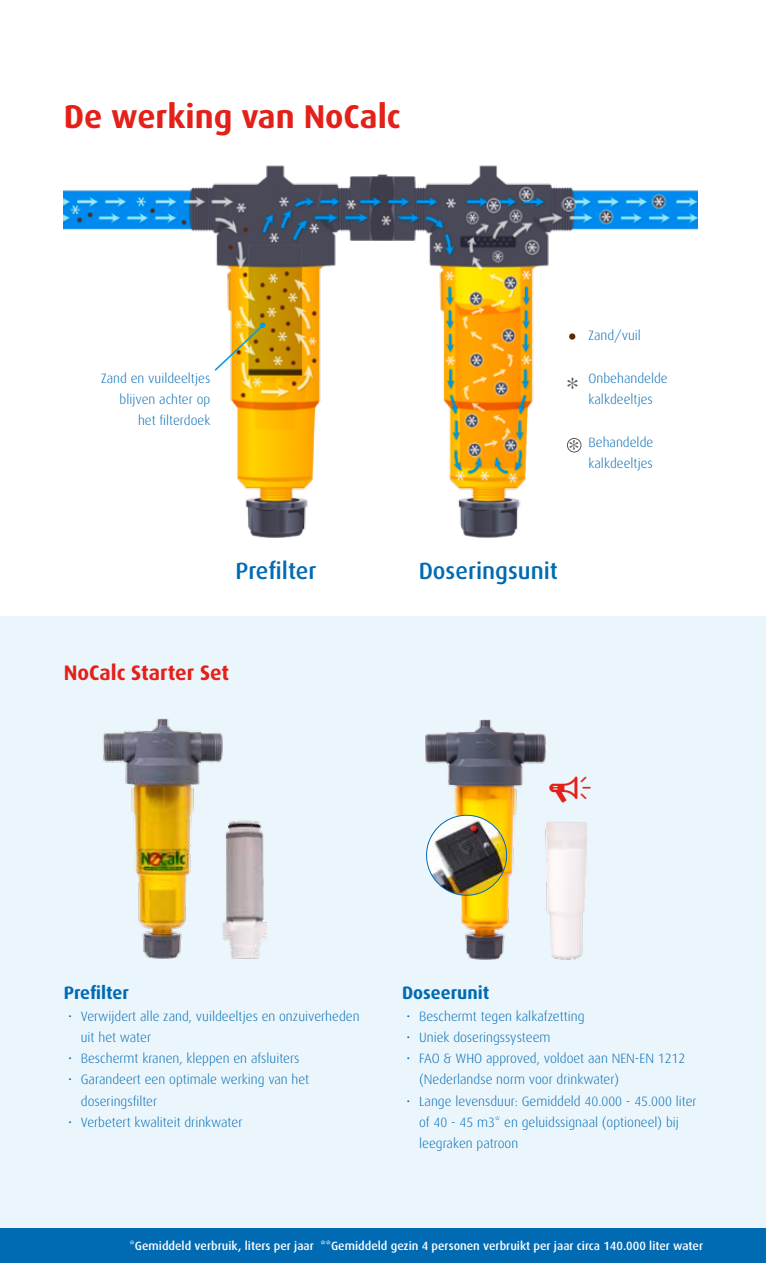
<style>
.page{position:relative;width:766px;height:1263px;background:#fff}
.page>*{position:absolute;margin:0;border:0;box-sizing:border-box;transform-origin:0 0}
.t1{font:43.35px "Modern Pictograms";color:#e32119}
.t2{font:700 33px "Dax";color:#e32119}
.t3{font:27px "Times";color:#58585a}
.t4{font:500 23.55px "Dax";color:#006ab3}
.t5{font:23.55px "Times";color:#58585a}
.t6{font:700 21px "Dax";color:#e32119}
.t7{font:700 18px "Dax";color:#006ab3}
.t8{font:300 13.5px/21.3px "Dax";color:#006ab3}
.t9{font:500 12px "Dax";color:#fff}
</style>
<div class="page">
<div style="left:0;top:617px;width:765px;height:646px;background:#ebf6fc"></div>
<div style="left:0;top:1229px;width:765px;height:34px;background:#006ab3"></div>
<img style="left:64px;top:165px;width:633px;height:373px">
<svg style="left:213px;top:323px;width:52px;height:49px"></svg>
<div style="left:569px;top:333px;width:6px;height:7px;background:#5d2806;border-radius:50%"></div>
<div style="left:567px;top:438px;width:14px;height:14px;border:1px solid #58585a;border-radius:50%"></div>
<img style="left:425px;top:719px;width:161px;height:241px">
<img style="left:103px;top:719px;width:163px;height:240px">
<img style="left:426px;top:815px;width:80px;height:80px;border-radius:40px">
<div style="left:426px;top:815px;width:81px;height:81px;border:1px solid #006ab3;border-radius:50%"></div>
<h2 class="t2" style="left:64px;top:98px;width:338px">De werking van NoCalc</h2>
<p class="t8" style="left:101px;top:368px;width:111px;text-align:right">Zand en vuildeeltjes blijven achter op het filterdoek</p>
<h3 class="t3" style="left:566px;top:372px;width:15px">*</h3>
<h3 class="t5" style="left:568px;top:435px;width:13px">*</h3>
<p class="t8" style="left:588px;top:325px;width:54px">Zand/vuil</p>
<p class="t8" style="left:588px;top:368px;width:81px">Onbehandelde kalkdeeltjes</p>
<p class="t8" style="left:588px;top:431px;width:66px">Behandelde kalkdeeltjes</p>
<h3 class="t4" style="left:235px;top:558px;width:83px">Prefilter</h3>
<h3 class="t4" style="left:418px;top:558px;width:141px">Doseringsunit</h3>
<h3 class="t6" style="left:64px;top:661px;width:167px">NoCalc Starter Set</h3>
<h1 class="t1" style="left:546px;top:766px;width:48px">Y</h1>
<h3 class="t7" style="left:64px;top:983px;width:67px">Prefilter</h3>
<p class="t8" style="left:81px;top:1005px;width:280px;text-indent:-13px">• Verwijdert alle zand, vuildeeltjes en onzuiverheden uit het water</p>
<p class="t8" style="left:68px;top:1048px;width:233px">• Beschermt kranen, kleppen en afsluiters</p>
<p class="t8" style="left:81px;top:1069px;width:230px;text-indent:-13px">• Garandeert een optimale werking van het doseringsfilter</p>
<p class="t8" style="left:68px;top:1112px;width:176px">• Verbetert kwaliteit drinkwater</p>
<h3 class="t7" style="left:402px;top:983px;width:89px">Doseerunit</h3>
<p class="t8" style="left:406px;top:1005px;width:179px">• Beschermt tegen kalkafzetting</p>
<p class="t8" style="left:406px;top:1027px;width:146px">• Uniek doseringssysteem</p>
<p class="t8" style="left:419px;top:1048px;width:268px;text-indent:-13px">• FAO &amp; WHO approved, voldoet aan NEN-EN 1212 (Nederlandse norm voor drinkwater)</p>
<p class="t8" style="left:419px;top:1090px;width:279px;text-indent:-13px">• Lange levensduur: Gemiddeld 40.000 - 45.000 liter of 40 - 45 m3* en geluidssignaal (optioneel) bij leegraken patroon</p>
<p class="t9" style="left:130px;top:1239px;width:575px">*Gemiddeld verbruik, liters per jaar **Gemiddeld gezin 4 personen verbruikt per jaar circa 140.000 liter water</p>
</div>
